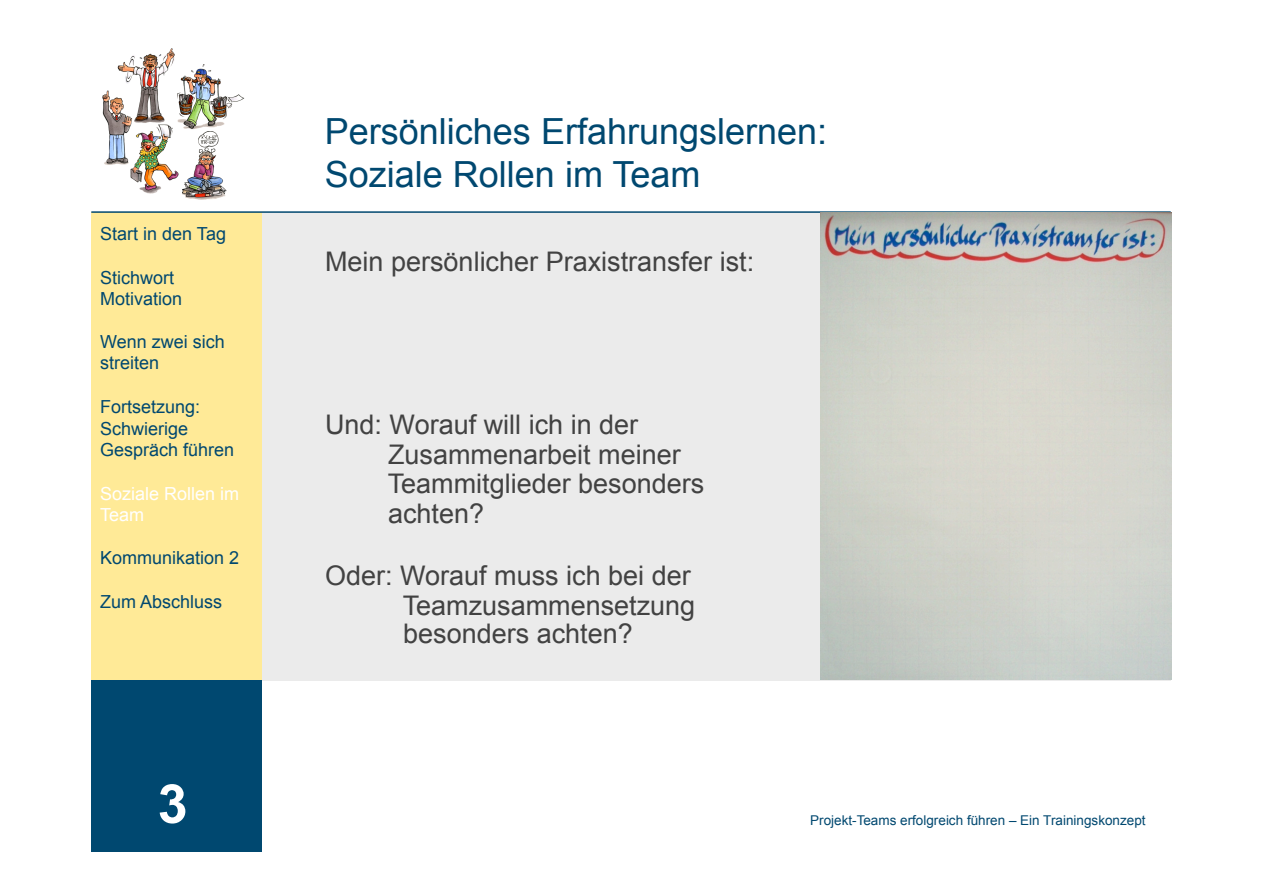
<style>
.page{position:relative;width:1263px;height:893px;background:#fff}
.page>*{position:absolute;margin:0;border:0;box-sizing:border-box;transform-origin:0 0}
.t1{font:700 54px "Arial";color:#fff}
.t2{font:36px/43.5px "Arial";color:#004870}
.t3{font:27px/29.5px "Arial";color:#424242}
.t4{font:18px/21px "Arial";color:#004870}
.t5{font:18px/21px "Arial";color:#fff}
.t6{font:13.5px "Arial";color:#004870}
</style>
<div class="page">
<div style="left:253px;top:212px;width:918px;height:468px;background:#ebebeb"></div>
<div style="left:91px;top:212px;width:170px;height:478px;background:#ffea97"></div>
<div style="left:91px;top:680px;width:170px;height:171px;background:#004870"></div>
<hr style="left:91px;top:211px;width:1080px;height:2px;background:#004870">
<img style="left:820px;top:212px;width:351px;height:467px">
<img style="left:182px;top:131px;width:45px;height:69px">
<img style="left:177px;top:64px;width:67px;height:66px">
<img style="left:130px;top:123px;width:52px;height:71px">
<img style="left:117px;top:48px;width:58px;height:75px">
<img style="left:102px;top:91px;width:31px;height:75px">
<p class="t4" style="left:100px;top:223px;width:127px">Start in den Tag</p>
<p class="t4" style="left:100px;top:267px;width:84px">Stichwort<br>Motivation</p>
<p class="t4" style="left:100px;top:331px;width:126px">Wenn zwei sich streiten</p>
<p class="t4" style="left:100px;top:395px;width:136px;line-height:21.8px">Fortsetzung:<br>Schwierige<br>Gespräch führen</p>
<p class="t5" style="left:100px;top:483px;width:141px">Soziale Rollen im<br>Team</p>
<p class="t4" style="left:100px;top:547px;width:141px">Kommunikation 2</p>
<p class="t4" style="left:100px;top:591px;width:124px">Zum Abschluss</p>
<h1 class="t1" style="left:158px;top:774px;width:32px">3</h1>
<h2 class="t2" style="left:325px;top:110px;width:504px">Persönliches Erfahrungslernen:<br>Soziale Rollen im Team</h2>
<p class="t3" style="left:325px;top:247px;width:431px">Mein persönlicher Praxistransfer ist:</p>
<p class="t3" style="left:388px;top:410px;width:318px;text-indent:-63px">Und: Worauf will ich in der<br>Zusammenarbeit meiner<br>Teammitglieder besonders achten?</p>
<p class="t3" style="left:403px;top:560px;width:294px;text-indent:-78px">Oder: Worauf muss ich bei der<br>Teamzusammensetzung besonders achten?</p>
<p class="t6" style="left:810px;top:813px;width:337px">Projekt-Teams erfolgreich führen – Ein Trainingskonzept</p>
</div>
